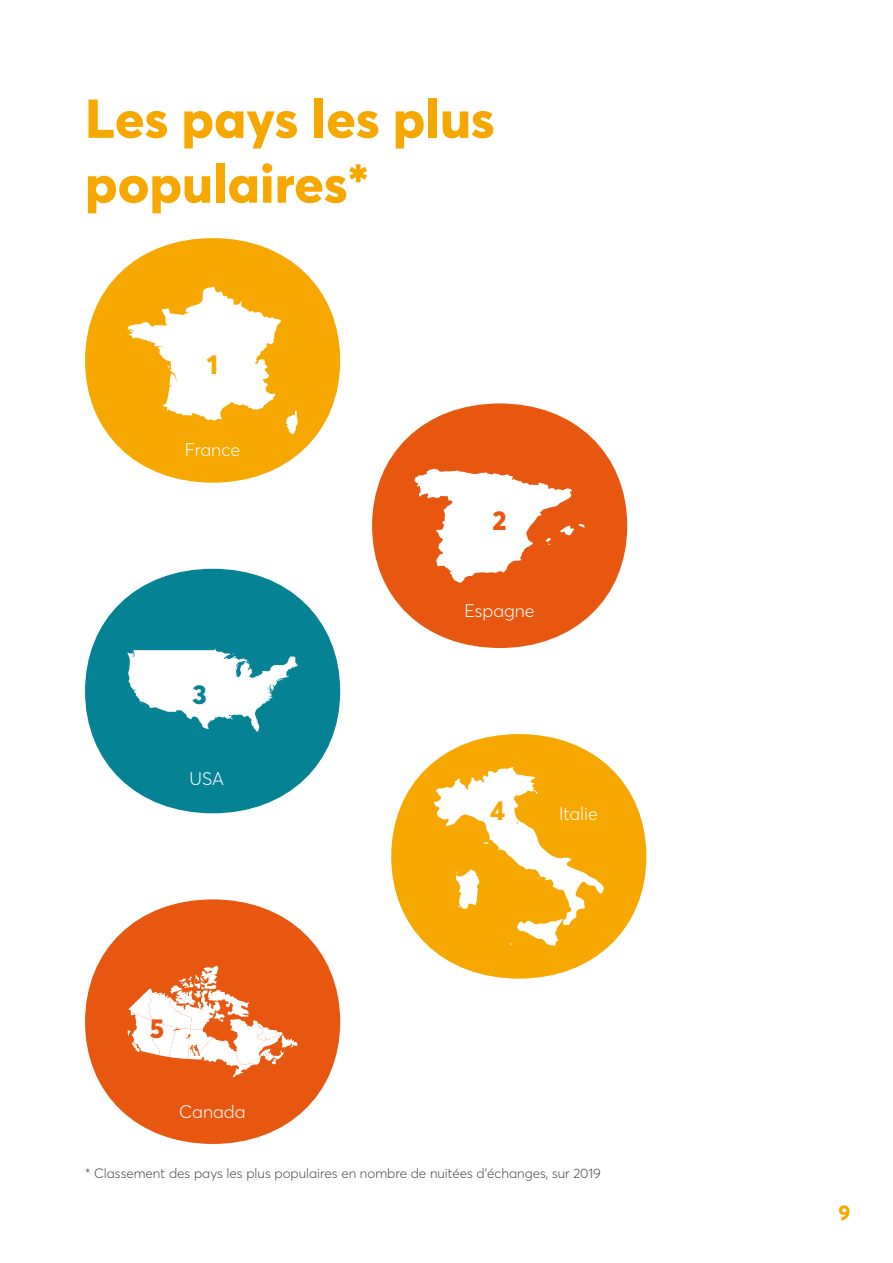
<style>
.page{position:relative;width:893px;height:1263px;background:#fff}
.page>*{position:absolute;margin:0;border:0;box-sizing:border-box;transform-origin:0 0}
.t1{font:800 54px/64.8px "Averta Std PE";color:#f7a800}
.t2{font:800 27px "Averta Std PE";color:#f7a800}
.t3{font:800 27px "Averta Std PE";color:#e8570f}
.t4{font:800 27px "Averta Std PE";color:#058294}
.t5{font:800 21px "Averta Std PE";color:#f7a800}
.t6{font:300 18px "Averta Std PE";color:#fff}
.t7{font:300 13.5px "Averta Std PE";color:#4a4a4a}
</style>
<div class="page">
<div style="left:85px;top:238px;width:255px;height:245px;background:#f7a800;border-radius:50%"></div>
<svg style="left:128px;top:286px;width:170px;height:148px"></svg>
<div style="left:85px;top:899px;width:255px;height:245px;background:#e85710;border-radius:50%"></div>
<svg style="left:127px;top:965px;width:171px;height:113px"></svg>
<div style="left:391px;top:734px;width:255px;height:245px;background:#f7a800;border-radius:50%"></div>
<svg style="left:434px;top:767px;width:170px;height:179px"></svg>
<div style="left:372px;top:403px;width:255px;height:245px;background:#e85710;border-radius:50%"></div>
<svg style="left:415px;top:469px;width:170px;height:114px"></svg>
<div style="left:85px;top:569px;width:255px;height:244px;background:#068295;border-radius:50%"></div>
<svg style="left:128px;top:649px;width:170px;height:84px"></svg>
<h1 class="t1" style="left:85px;top:84px;width:411px">Les pays les plus populaires*</h1>
<h2 class="t2" style="left:207px;top:345px;width:13px">1</h2>
<h3 class="t6" style="left:185px;top:437px;width:57px">France</h3>
<h2 class="t4" style="left:192px;top:675px;width:16px">3</h2>
<h3 class="t6" style="left:190px;top:767px;width:36px">USA</h3>
<h2 class="t3" style="left:150px;top:1009px;width:16px">5</h2>
<h3 class="t6" style="left:179px;top:1100px;width:68px">Canada</h3>
<h2 class="t3" style="left:493px;top:501px;width:16px">2</h2>
<h3 class="t6" style="left:465px;top:598px;width:72px">Espagne</h3>
<h2 class="t2" style="left:490px;top:791px;width:17px">4</h2>
<h3 class="t6" style="left:559px;top:801px;width:40px">Italie</h3>
<p class="t7" style="left:85px;top:1164px;width:517px">* Classement des pays les plus populaires en nombre de nuitées d’échanges, sur 2019</p>
<h3 class="t5" style="left:838px;top:1198px;width:13px">9</h3>
</div>
